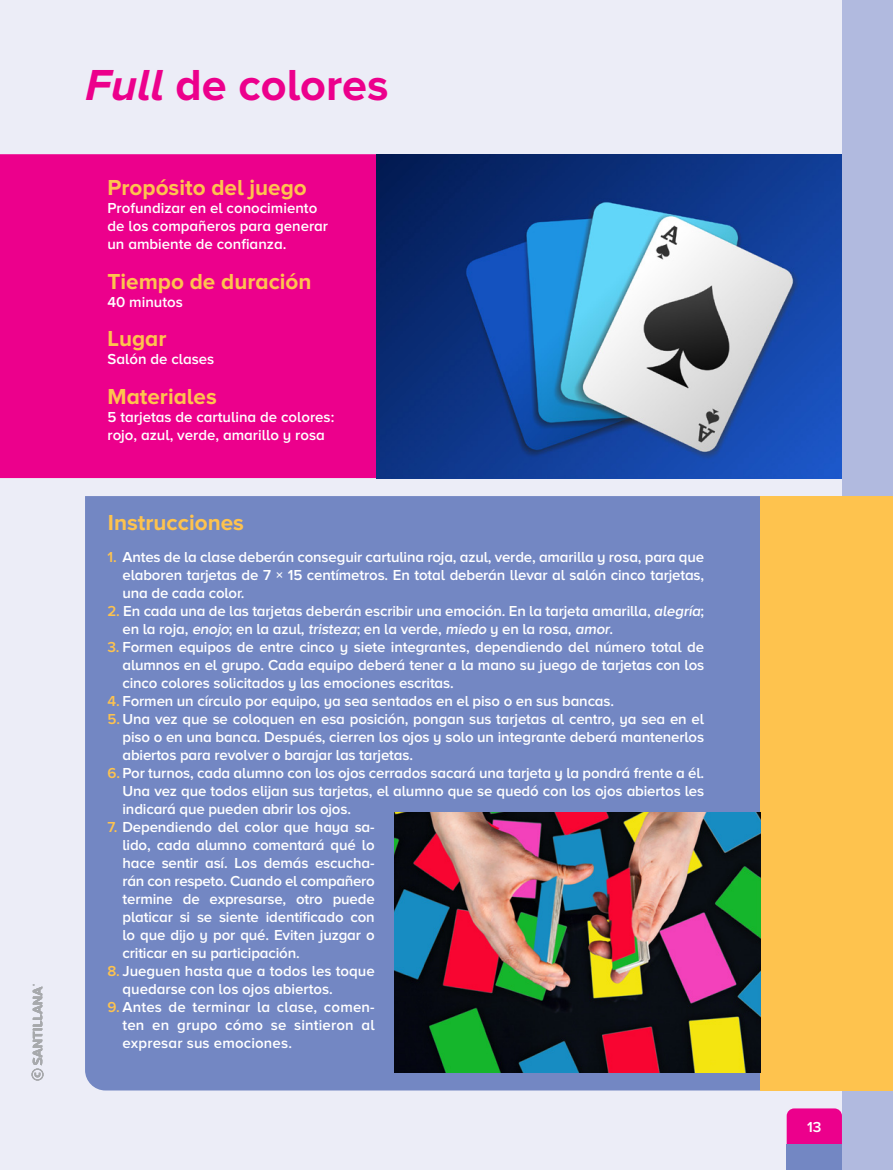
<style>
.page{position:relative;width:893px;height:1170px;background:#fff}
.page>*{position:absolute;margin:0;border:0;box-sizing:border-box;transform-origin:0 0}
.t1{font:700 45px "Proxima Nova A";color:#ec008c}
.t2{font:700 22.5px "Proxima Nova A";color:#fec34e}
.t3{font:600 15px/18px "Proxima Nova A";letter-spacing:-.01em;color:#fff;text-align:justify}
.s1{font-style:italic}
.s2{color:#fec34e}
</style>
<div class="page">
<div style="left:0;top:0;width:893px;height:1169px;background:#ecedf7"></div>
<div style="left:842px;top:0;width:51px;height:1169px;background:#b1badf"></div>
<div style="left:787px;top:1108px;width:55px;height:36px;background:#ec008c"></div>
<div style="left:787px;top:1144px;width:55px;height:25px;background:#7387c3"></div>
<div style="left:85px;top:496px;width:675px;height:594px;background:#7387c3"></div>
<div style="left:760px;top:496px;width:133px;height:594px;background:#fec34e"></div>
<div style="left:0;top:154px;width:376px;height:324px;background:#ec008c"></div>
<img style="left:395px;top:812px;width:365px;height:260px">
<img style="left:376px;top:154px;width:466px;height:324px">
<svg style="left:32px;top:984px;width:12px;height:96px"></svg>
<h1 class="t1" style="left:85px;top:59px;width:305px"><span class="s1">Full</span> de colores</h1>
<h2 class="t2" style="left:107px;top:175px;width:201px">Propósito del juego</h2>
<p class="t3" style="left:107px;top:199px;width:222px;text-align:left">Profundizar en el conocimiento de los compañeros para generar un ambiente de confianza.</p>
<h2 class="t2" style="left:107px;top:268px;width:206px">Tiempo de duración</h2>
<p class="t3" style="left:107px;top:292px;width:77px">40 minutos</p>
<h2 class="t2" style="left:107px;top:326px;width:61px">Lugar</h2>
<p class="t3" style="left:107px;top:350px;width:108px">Salón de clases</p>
<h2 class="t2" style="left:107px;top:383px;width:111px">Materiales</h2>
<p class="t3" style="left:107px;top:407px;width:228px">5 tarjetas de cartulina de colores: rojo, azul, verde, amarillo y rosa</p>
<h2 class="t2" style="left:108px;top:510px;width:137px">Instrucciones</h2>
<p class="t3" style="left:122px;top:547px;width:583px;text-indent:-15px"><span class="s2">1.</span> Antes de la clase deberán conseguir cartulina roja, azul, verde, amarilla y rosa, para que elaboren tarjetas de 7 × 15 centímetros. En total deberán llevar al salón cinco tarjetas, una de cada color.</p>
<p class="t3" style="left:122px;top:601px;width:583px;text-indent:-15px"><span class="s2">2.</span> En cada una de las tarjetas deberán escribir una emoción. En la tarjeta amarilla, alegría; en la roja, enojo; en la azul, tristeza; en la verde, miedo y en la rosa, amor.</p>
<p class="t3" style="left:122px;top:637px;width:583px;text-indent:-15px"><span class="s2">3.</span> Formen equipos de entre cinco y siete integrantes, dependiendo del número total de alumnos en el grupo. Cada equipo deberá tener a la mano su juego de tarjetas con los cinco colores solicitados y las emociones escritas.</p>
<p class="t3" style="left:107px;top:691px;width:508px"><span class="s2">4.</span> Formen un círculo por equipo, ya sea sentados en el piso o en sus bancas.</p>
<p class="t3" style="left:122px;top:709px;width:583px;text-indent:-15px"><span class="s2">5.</span> Una vez que se coloquen en esa posición, pongan sus tarjetas al centro, ya sea en el piso o en una banca. Después, cierren los ojos y solo un integrante deberá mantenerlos abiertos para revolver o barajar las tarjetas.</p>
<p class="t3" style="left:122px;top:763px;width:583px;text-indent:-15px"><span class="s2">6.</span> Por turnos, cada alumno con los ojos cerrados sacará una tarjeta y la pondrá frente a él.<br>Una vez que todos elijan sus tarjetas, el alumno que se quedó con los ojos abiertos les indicará que pueden abrir los ojos.</p>
<p class="t3" style="left:122px;top:817px;width:254px;text-indent:-15px"><span class="s2">7.</span> Dependiendo del color que haya sa&shy;lido, cada alumno comentará qué lo hace sentir así. Los demás escucha&shy;rán con respeto. Cuando el compañero termine de expresarse, otro puede platicar si se siente identificado con lo que dijo y por qué. Eviten juzgar o criticar en su participación.</p>
<p class="t3" style="left:122px;top:961px;width:254px;text-indent:-15px"><span class="s2">8.</span> Jueguen hasta que a todos les toque quedarse con los ojos abiertos.</p>
<p class="t3" style="left:122px;top:997px;width:254px;text-indent:-15px"><span class="s2">9.</span> Antes de terminar la clase, comen&shy;ten en grupo cómo se sintieron al expresar sus emociones.</p>
<p class="t3" style="left:807px;top:1117px;width:16px">13</p>
</div>
